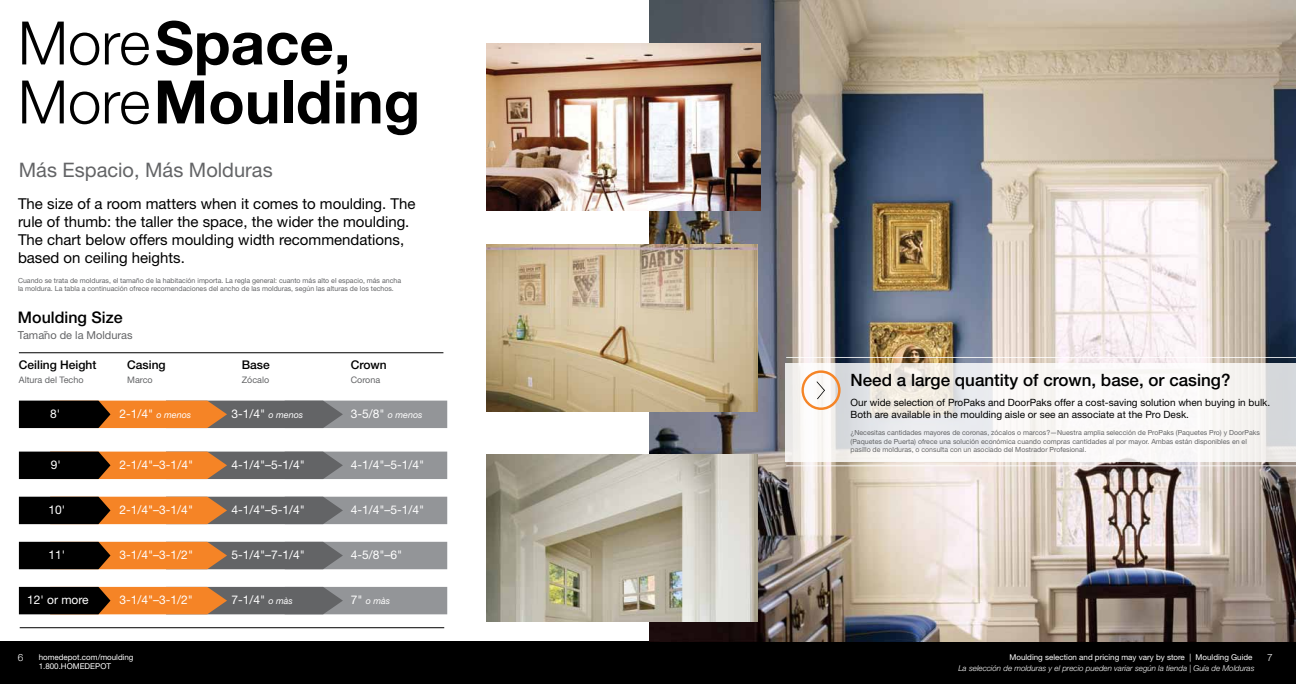
<style>
.page{position:relative;width:1296px;height:684px;background:#fff}
.page>*{position:absolute;margin:0;border:0;box-sizing:border-box;transform-origin:0 0}
.t1{font:700 60px/59px "Helvetica Neue LT Std";color:#000}
.t2{font:20px "Helvetica Neue LT Std";color:#636466}
.t3{font:500 17px "Helvetica Neue LT Std";color:#000}
.t4{font:500 16px "Helvetica Neue LT Std";color:#000}
.t5{font:15px/18px "Helvetica Neue LT Std";color:#000}
.t6{font:12px "Helvetica Neue LT Std";color:#fff}
.t7{font:500 12px "Helvetica Neue LT Std";color:#000}
.t8{font:11px "Helvetica Neue LT Std";color:#636466}
.t9{font:10px/12px "Helvetica Neue LT Std";color:#000}
.t10{font:300 10px "Helvetica Neue LT Std";color:#fff}
.t11{font:9px "Helvetica Neue LT Std";color:#636466}
.t12{font:italic 9px "Helvetica Neue LT Std";color:#fff}
.t13{font:8px "Helvetica Neue LT Std";color:#fff}
.t14{font:italic 300 8px "Helvetica Neue LT Std";color:#fff}
.t15{font:7px/8.4px "Helvetica Neue LT Std";color:#636466}
.s1{font-weight:300}
.s2{font-style:italic;font-size:9px}
.s3{font-style:normal;font-size:12px}
</style>
<div class="page">
<div style="left:0;top:641px;width:1296px;height:43px;background:#000"></div>
<img style="left:649px;top:0;width:647px;height:641px">
<svg style="left:785px;top:363px;width:511px;height:99px;fill:#f7f5f2"></svg>
<svg style="left:19px;top:401px;width:428px;height:27px;background:#82654d"></svg>
<svg style="left:19px;top:452px;width:428px;height:27px;background:#82654d"></svg>
<svg style="left:19px;top:497px;width:428px;height:27px;background:#82654d"></svg>
<svg style="left:19px;top:542px;width:428px;height:27px;background:#82654d"></svg>
<svg style="left:19px;top:587px;width:428px;height:27px;background:#82654d"></svg>
<hr style="left:20px;top:628px;width:424px;height:1px;background:#000">
<hr style="left:19px;top:353px;width:424px;height:1px;background:#000">
<img style="left:486px;top:245px;width:272px;height:167px">
<img style="left:486px;top:455px;width:271px;height:167px">
<img style="left:486px;top:44px;width:275px;height:167px">
<svg style="left:801px;top:370px;width:40px;height:40px"></svg>
<hr style="left:786px;top:357px;width:510px;height:1px;background:#fff">
<hr style="left:786px;top:465px;width:510px;height:1px;background:#fff">
<h1 class="t1" style="left:18px;top:12px;width:404px"><span class="s1">More</span> Space,<br><span class="s1">More</span> Moulding</h1>
<h2 class="t2" style="left:19px;top:158px;width:255px">Más Espacio, Más Molduras</h2>
<h3 class="t5" style="left:18px;top:195px;width:399px">The size of a room matters when it comes to moulding. The rule of thumb: the taller the space, the wider the moulding.<br>The chart below offers moulding width recommendations, based on ceiling heights.</h3>
<p class="t15" style="left:18px;top:276px;width:385px">Cuando se trata de molduras, el tamaño de la habitación importa. La regla general: cuanto más alto el espacio, más ancha la moldura. La tabla a continuación ofrece recomendaciones del ancho de las molduras, según las alturas de los techos.</p>
<h3 class="t4" style="left:18px;top:308px;width:106px">Moulding Size</h3>
<h3 class="t8" style="left:18px;top:329px;width:116px">Tama˜no de la Molduras</h3>
<h3 class="t7" style="left:19px;top:358px;width:79px">Ceiling Height</h3>
<p class="t11" style="left:19px;top:374px;width:66px">Altura del Techo</p>
<h3 class="t7" style="left:127px;top:358px;width:40px">Casing</h3>
<p class="t11" style="left:127px;top:374px;width:27px">Marco</p>
<h3 class="t7" style="left:242px;top:358px;width:30px">Base</h3>
<p class="t11" style="left:242px;top:374px;width:29px">Zócalo</p>
<h3 class="t7" style="left:351px;top:358px;width:38px">Crown</h3>
<p class="t11" style="left:351px;top:374px;width:31px">Corona</p>
<h3 class="t6" style="left:50px;top:406px;width:12px">8'</h3>
<h3 class="t6" style="left:120px;top:406px;width:73px">2-1/4" <span class="s2">o menos</span></h3>
<h3 class="t6" style="left:231px;top:406px;width:73px">3-1/4" <span class="s2">o menos</span></h3>
<h3 class="t6" style="left:351px;top:406px;width:73px">3-5/8" <span class="s2">o menos</span></h3>
<h3 class="t6" style="left:51px;top:457px;width:12px">9'</h3>
<h3 class="t6" style="left:120px;top:457px;width:75px">2-1/4"–3-1/4"</h3>
<h3 class="t6" style="left:231px;top:457px;width:75px">4-1/4"–5-1/4"</h3>
<h3 class="t6" style="left:351px;top:457px;width:75px">4-1/4"–5-1/4"</h3>
<h3 class="t6" style="left:49px;top:503px;width:18px">10'</h3>
<h3 class="t6" style="left:120px;top:503px;width:75px">2-1/4"–3-1/4"</h3>
<h3 class="t6" style="left:231px;top:503px;width:75px">4-1/4"–5-1/4"</h3>
<h3 class="t6" style="left:351px;top:503px;width:75px">4-1/4"–5-1/4"</h3>
<h3 class="t6" style="left:49px;top:548px;width:18px">11'</h3>
<h3 class="t6" style="left:120px;top:548px;width:75px">3-1/4"–3-1/2"</h3>
<h3 class="t6" style="left:231px;top:548px;width:75px">5-1/4"–7-1/4"</h3>
<h3 class="t6" style="left:351px;top:548px;width:53px">4-5/8"–6"</h3>
<h3 class="t6" style="left:27px;top:593px;width:63px">12' or more</h3>
<h3 class="t6" style="left:120px;top:593px;width:75px">3-1/4"–3-1/2"</h3>
<h3 class="t6" style="left:231px;top:593px;width:63px">7-1/4" <span class="s2">o màs</span></h3>
<p class="t12" style="left:351px;top:596px;width:41px"><span class="s3">7"</span> o màs</p>
<h3 class="t3" style="left:851px;top:370px;width:381px">Need a large quantity of crown, base, or casing?</h3>
<h3 class="t9" style="left:851px;top:396px;width:421px">Our wide selection of ProPaks and DoorPaks offer a cost-saving solution when buying in bulk.<br>Both are available in the moulding aisle or see an associate at the Pro Desk.</h3>
<p class="t15" style="left:851px;top:429px;width:411px">¿Necesitas cantidades mayores de coronas, zócalos o marcos?—Nuestra amplia selección de ProPaks (Paquetes Pro) y DoorPaks (Paquetes de Puerta) ofrece una solución económica cuando compras cantidades al por mayor. Ambas están disponibles en el pasillo de molduras, o consulta con un asociado del Mostrador Profesional.</p>
<h3 class="t10" style="left:18px;top:651px;width:7px">6</h3>
<p class="t13" style="left:39px;top:652px;width:96px">homedepot.com/moulding</p>
<p class="t13" style="left:1009px;top:652px;width:245px">Moulding selection and pricing may vary by store | Moulding Guide</p>
<h3 class="t10" style="left:1267px;top:651px;width:7px">7</h3>
<p class="t13" style="left:39px;top:661px;width:74px">1.800.HOMEDEPOT</p>
<p class="t14" style="left:958px;top:663px;width:298px">La selección de molduras y el precio pueden variar según la tienda | Guía de Molduras</p>
</div>
